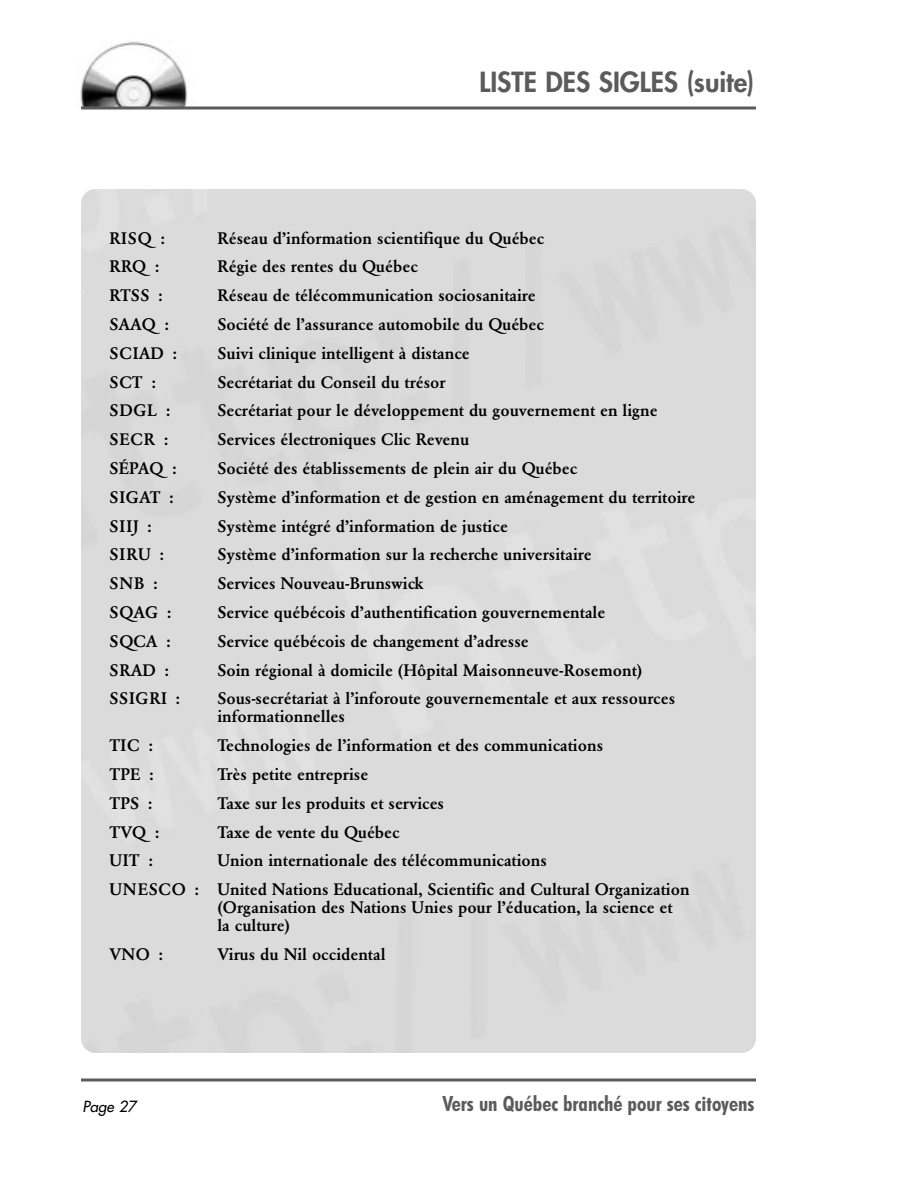
<style>
.page{position:relative;width:918px;height:1188px;background:#fff}
.page>*{position:absolute;margin:0;border:0;box-sizing:border-box;transform-origin:0 0}
.t1{font:800 27px "Futura";color:#5b5b5b}
.t2{font:700 condensed 21px "Futura BT";color:#5b5b5b}
.t3{font:500 16.5px/18px "Garamond BE";color:#000}
.t4{font:italic 15px "Futura";color:#000}
</style>
<div class="page">
<img style="left:80px;top:41px;width:107px;height:65px">
<svg style="left:81px;top:106px;width:675px;height:4px;background:#818181"></svg>
<svg style="left:81px;top:1078px;width:675px;height:4px;background:#838383"></svg>
<h1 class="t1" style="left:480px;top:70px;width:276px">LISTE DES SIGLES (suite)</h1>
<p class="t3" style="left:110px;top:230px;width:57px">RISQ :</p>
<p class="t3" style="left:218px;top:230px;width:328px">Réseau d’information scientifique du Québec</p>
<p class="t3" style="left:110px;top:259px;width:51px">RRQ :</p>
<p class="t3" style="left:217px;top:259px;width:202px">Régie des rentes du Québec</p>
<p class="t3" style="left:110px;top:288px;width:55px">RTSS :</p>
<p class="t3" style="left:217px;top:288px;width:320px">Réseau de télécommunication sociosanitaire</p>
<p class="t3" style="left:110px;top:317px;width:61px">SAAQ :</p>
<p class="t3" style="left:218px;top:317px;width:328px">Société de l’assurance automobile du Québec</p>
<p class="t3" style="left:110px;top:345px;width:69px">SCIAD :</p>
<p class="t3" style="left:218px;top:345px;width:254px">Suivi clinique intelligent à distance</p>
<p class="t3" style="left:110px;top:374px;width:48px">SCT :</p>
<p class="t3" style="left:217px;top:374px;width:230px">Secrétariat du Conseil du trésor</p>
<p class="t3" style="left:110px;top:403px;width:62px">SDGL :</p>
<p class="t3" style="left:218px;top:403px;width:442px">Secrétariat pour le développement du gouvernement en ligne</p>
<p class="t3" style="left:110px;top:432px;width:60px">SECR :</p>
<p class="t3" style="left:218px;top:432px;width:253px">Services électroniques Clic Revenu</p>
<p class="t3" style="left:110px;top:461px;width:69px">SÉPAQ :</p>
<p class="t3" style="left:218px;top:461px;width:361px">Société des établissements de plein air du Québec</p>
<p class="t3" style="left:110px;top:489px;width:66px">SIGAT :</p>
<p class="t3" style="left:218px;top:489px;width:479px">Système d’information et de gestion en aménagement du territoire</p>
<p class="t3" style="left:110px;top:518px;width:44px">SIIJ :</p>
<p class="t3" style="left:217px;top:518px;width:292px">Système intégré d’information de justice</p>
<p class="t3" style="left:110px;top:547px;width:56px">SIRU :</p>
<p class="t3" style="left:217px;top:547px;width:376px">Système d’information sur la recherche universitaire</p>
<p class="t3" style="left:110px;top:576px;width:50px">SNB :</p>
<p class="t3" style="left:218px;top:576px;width:207px">Services Nouveau-Brunswick</p>
<p class="t3" style="left:110px;top:605px;width:63px">SQAG :</p>
<p class="t3" style="left:218px;top:605px;width:389px">Service québécois d’authentification gouvernementale</p>
<p class="t3" style="left:110px;top:633px;width:63px">SQCA :</p>
<p class="t3" style="left:217px;top:633px;width:313px">Service québécois de changement d’adresse</p>
<p class="t3" style="left:110px;top:662px;width:61px">SRAD :</p>
<p class="t3" style="left:218px;top:662px;width:426px">Soin régional à domicile (Hôpital Maisonneuve-Rosemont)</p>
<p class="t3" style="left:110px;top:691px;width:72px">SSIGRI :</p>
<p class="t3" style="left:218px;top:691px;width:459px">Sous-secrétariat à l’inforoute gouvernementale et aux ressources informationnelles</p>
<p class="t3" style="left:110px;top:738px;width:45px">TIC :</p>
<p class="t3" style="left:218px;top:738px;width:387px">Technologies de l’information et des communications</p>
<p class="t3" style="left:110px;top:767px;width:46px">TPE :</p>
<p class="t3" style="left:218px;top:767px;width:152px">Très petite entreprise</p>
<p class="t3" style="left:110px;top:795px;width:44px">TPS :</p>
<p class="t3" style="left:218px;top:795px;width:228px">Taxe sur les produits et services</p>
<p class="t3" style="left:110px;top:824px;width:51px">TVQ :</p>
<p class="t3" style="left:218px;top:824px;width:184px">Taxe de vente du Québec</p>
<p class="t3" style="left:110px;top:853px;width:45px">UIT :</p>
<p class="t3" style="left:110px;top:848px;width:582px;line-height:28.8px;text-indent:108px">Union internationale des télécommunications<br>UNESCO : United Nations Educational, Scientific and Cultural Organization</p>
<p class="t3" style="left:218px;top:900px;width:457px">(Organisation des Nations Unies pour l’éducation, la science et la culture)</p>
<p class="t3" style="left:110px;top:947px;width:55px">VNO :</p>
<p class="t3" style="left:218px;top:947px;width:170px">Virus du Nil occidental</p>
<p class="t4" style="left:82px;top:1099px;width:55px">Page 27</p>
<p class="t2" style="left:443px;top:1095px;width:313px">Vers un Québec branché pour ses citoyens</p>
</div>
